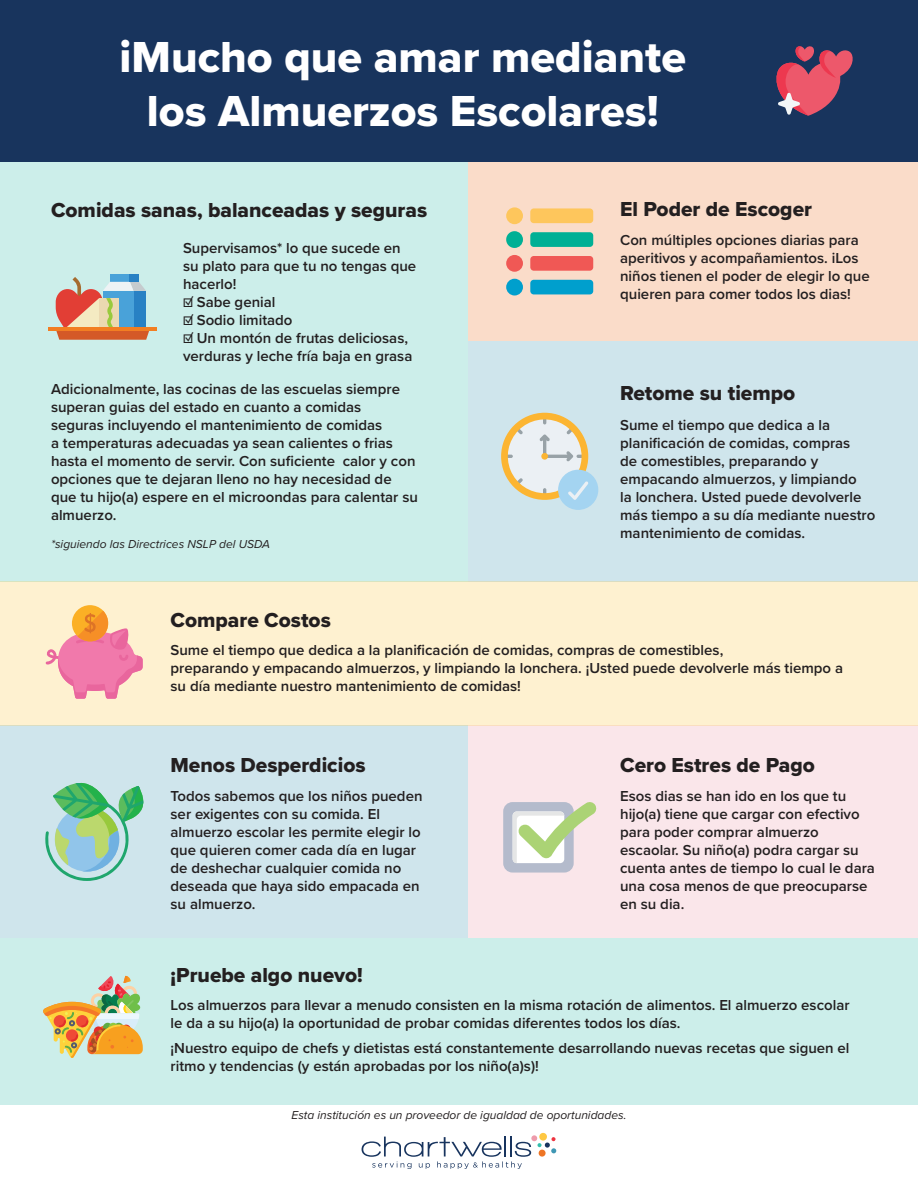
<style>
.page{position:relative;width:918px;height:1188px;background:#fff}
.page>*{position:absolute;margin:0;border:0;box-sizing:border-box;transform-origin:0 0}
.t1{font:45px/54px "Proxima Nova Extrabld";color:#fff;text-align:center}
.t2{font:21px "Proxima Nova Extrabld";color:#231f20}
.t3{font:600 15px/18px "Proxima Nova";color:#231f20}
.t4{font:italic 12px "Proxima Nova";color:#231f20}
</style>
<div class="page">
<div style="left:468px;top:726px;width:450px;height:212px;background:#fae6ea"></div>
<div style="left:503px;top:802px;width:71px;height:71px;background:#b4bbcc;border-radius:9px"></div>
<svg style="left:513px;top:802px;width:83px;height:61px"></svg>
<div style="left:0;top:162px;width:468px;height:420px;background:#cceeea"></div>
<div style="left:0;top:726px;width:468px;height:212px;background:#cfe5ec"></div>
<div style="left:468px;top:162px;width:450px;height:179px;background:#fadcc9"></div>
<div style="left:468px;top:341px;width:450px;height:241px;background:#cfe5ec"></div>
<div style="left:558px;top:470px;width:40px;height:40px;background:#a4d4f1;border-radius:50%"></div>
<svg style="left:501px;top:413px;width:87px;height:87px"></svg>
<div style="left:0;top:582px;width:918px;height:144px;background:#fef1d0"></div>
<div style="left:0;top:938px;width:918px;height:167px;background:#cceeea"></div>
<div style="left:0;top:0;width:918px;height:162px;background:#18345d"></div>
<svg style="left:362px;top:1135px;width:194px;height:34px"></svg>
<div style="left:110px;top:275px;width:20px;height:7px;background:#49a2d9"></div>
<svg style="left:56px;top:277px;width:93px;height:63px"></svg>
<hr style="left:48px;top:327px;width:109px;height:4px;background:#f27e22">
<div style="left:130px;top:275px;width:9px;height:7px;background:#2881c4"></div>
<svg style="left:46px;top:605px;width:97px;height:94px"></svg>
<div style="left:530px;top:232px;width:63px;height:15px;background:#00b095;border-radius:3px"></div>
<svg style="left:506px;top:231px;width:17px;height:17px"></svg>
<div style="left:506px;top:255px;width:17px;height:17px;background:#f05855;border-radius:50%"></div>
<div style="left:530px;top:256px;width:63px;height:15px;background:#f05855;border-radius:3px"></div>
<div style="left:506px;top:279px;width:17px;height:17px;background:#009fcd;border-radius:50%"></div>
<div style="left:530px;top:280px;width:63px;height:14px;background:#009fcd;border-radius:3px"></div>
<div style="left:506px;top:207px;width:17px;height:17px;background:#fec65c;border-radius:50%"></div>
<div style="left:530px;top:208px;width:63px;height:15px;background:#fec65c;border-radius:3px"></div>
<svg style="left:43px;top:976px;width:100px;height:82px"></svg>
<svg style="left:45px;top:783px;width:98px;height:98px"></svg>
<svg style="left:777px;top:46px;width:76px;height:70px"></svg>
<h1 class="t1" style="left:120px;top:29px;width:568px">iMucho que amar mediante los Almuerzos Escolares!</h1>
<h2 class="t2" style="left:51px;top:194px;width:378px">Comidas sanas, balanceadas y seguras</h2>
<p class="t3" style="left:183px;top:239px;width:235px">Supervisamos* lo que sucede en su plato para que tu no tengas que hacerlo!</p>
<p class="t3" style="left:183px;top:293px;width:94px">☑ Sabe genial</p>
<p class="t3" style="left:183px;top:311px;width:111px">☑ Sodio limitado</p>
<p class="t3" style="left:183px;top:329px;width:231px">☑ Un montón de frutas deliciosas, verduras y leche fría baja en grasa</p>
<p class="t3" style="left:51px;top:379px;width:368px">Adicionalmente, las cocinas de las escuelas siempre superan guias del estado en cuanto a comidas seguras incluyendo el mantenimiento de comidas<br>a temperaturas adecuadas ya sean calientes o frias hasta el momento de servir. Con suficiente calor y con opciones que te dejaran lleno no hay necesidad de que tu hijo(a) espere en el microondas para calentar su almuerzo.</p>
<p class="t4" style="left:51px;top:535px;width:221px">*siguiendo las Directrices NSLP del USDA</p>
<h2 class="t2" style="left:171px;top:604px;width:162px">Compare Costos</h2>
<h2 class="t2" style="left:620px;top:193px;width:193px">El Poder de Escoger</h2>
<p class="t3" style="left:620px;top:230px;width:251px">Con múltiples opciones diarias para aperitivos y acompañamientos. iLos niños tienen el poder de elegir lo que quieren para comer todos los dias!</p>
<h2 class="t2" style="left:620px;top:377px;width:177px">Retome su tiempo</h2>
<p class="t3" style="left:620px;top:415px;width:257px">Sume el tiempo que dedica a la planificación de comidas, compras<br>de comestibles, preparando y empacando almuerzos, y limpiando<br>la lonchera. Usted puede devolverle más tiempo a su día mediante nuestro mantenimiento de comidas.</p>
<p class="t3" style="left:171px;top:641px;width:674px">Sume el tiempo que dedica a la planificación de comidas, compras de comestibles,<br>preparando y empacando almuerzos, y limpiando la lonchera. ¡Usted puede devolverle más tiempo a su día mediante nuestro mantenimiento de comidas!</p>
<h2 class="t2" style="left:171px;top:749px;width:197px">Menos Desperdicios</h2>
<p class="t3" style="left:171px;top:786px;width:253px">Todos sabemos que los niños pueden ser exigentes con su comida. El almuerzo escolar les permite elegir lo que quieren comer cada día en lugar de deshechar cualquier comida no deseada que haya sido empacada en su almuerzo.</p>
<h2 class="t2" style="left:171px;top:959px;width:194px">¡Pruebe algo nuevo!</h2>
<h2 class="t2" style="left:620px;top:749px;width:196px">Cero Estres de Pago</h2>
<p class="t3" style="left:620px;top:786px;width:256px">Esos dias se han ido en los que tu hijo(a) tiene que cargar con efectivo para poder comprar almuerzo escaolar. Su niño(a) podra cargar su cuenta antes de tiempo lo cual le dara una cosa menos de que preocuparse en su dia.</p>
<p class="t3" style="left:171px;top:996px;width:681px">Los almuerzos para llevar a menudo consisten en la misma rotación de alimentos. El almuerzo escolar le da a su hijo(a) la oportunidad de probar comidas diferentes todos los días.</p>
<p class="t3" style="left:171px;top:1039px;width:681px">¡Nuestro equipo de chefs y dietistas está constantemente desarrollando nuevas recetas que siguen el ritmo y tendencias (y están aprobadas por los niño(a)s)!</p>
<p class="t4" style="left:292px;top:1106px;width:336px">Esta institución es un proveedor de igualdad de oportunidades.</p>
</div>
